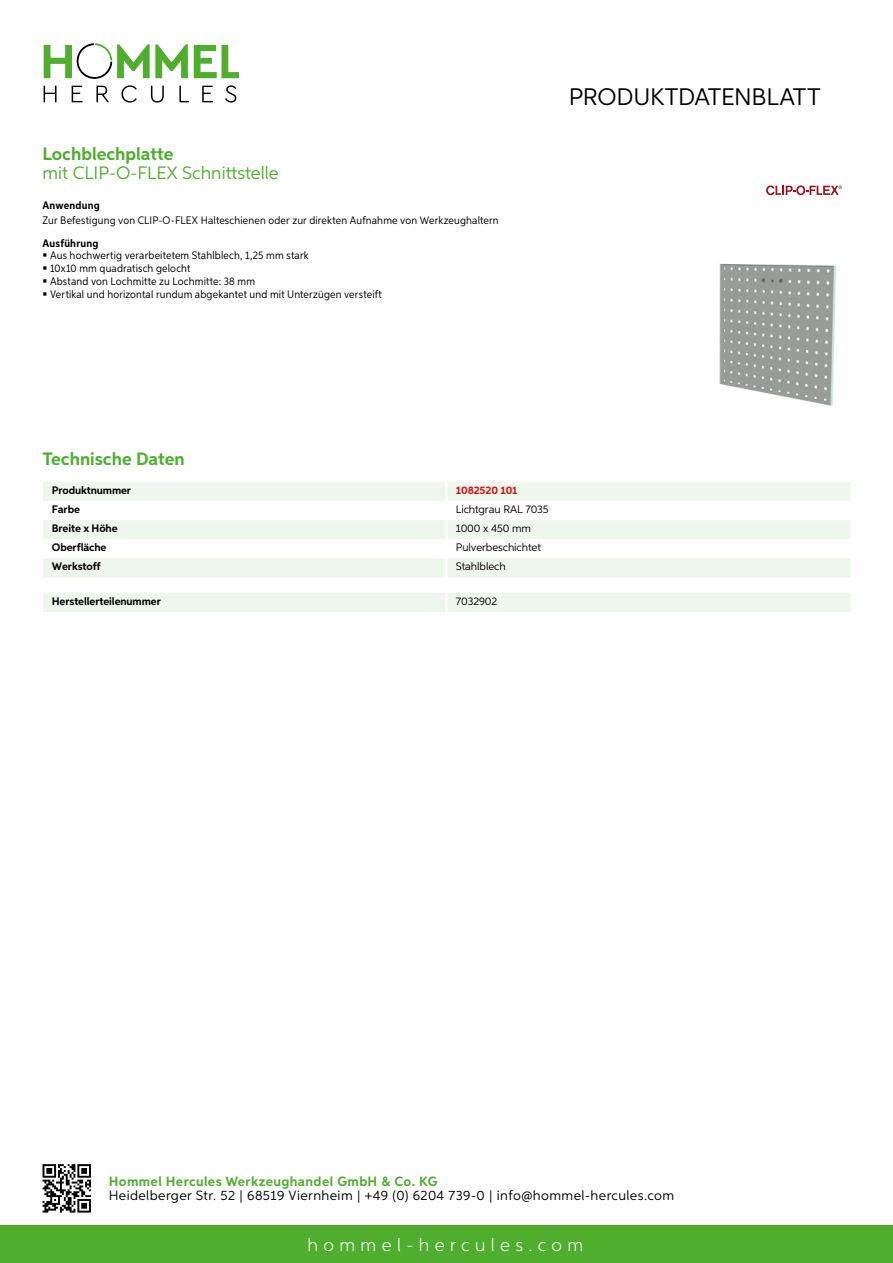
<style>
.page{position:relative;width:893px;height:1263px;background:#fff}
.page>*{position:absolute;margin:0;border:0;box-sizing:border-box;transform-origin:0 0}
.t1{font:24px "Aspira";letter-spacing:-.01em;color:#000}
.t2{font:700 18px "Aspira";color:#50ae2f}
.t3{font:18px "Aspira";color:#50ae2f}
.t4{font:300 18px "Aspira";letter-spacing:.3em;color:#fff}
.t5{font:13.5px "Aspira";letter-spacing:.03em;color:#000}
.t6{font:700 13.5px "Aspira";letter-spacing:.03em;color:#50ae2f}
.t7{font:10.95px/12.8px "Aspira Nar";letter-spacing:.015em;color:#000}
.t8{font:700 10.95px "Aspira";letter-spacing:-.01em;color:#000}
.t9{font:10.95px "Aspira";letter-spacing:-.01em;color:#000}
.t10{font:700 10.95px "Aspira Nar";letter-spacing:.02em;color:#000}
.t11{font:700 10.95px "Aspira";letter-spacing:-.01em;color:#cd1013}
</style>
<div class="page">
<div style="left:0;top:1226px;width:893px;height:37px;background:#50ae2f"></div>
<svg style="left:43px;top:1164px;width:48px;height:48px"></svg>
<svg style="left:194px;top:45px;width:45px;height:33px"></svg>
<svg style="left:44px;top:43px;width:144px;height:36px"></svg>
<svg style="left:44px;top:86px;width:13px;height:16px"></svg>
<svg style="left:72px;top:86px;width:10px;height:16px"></svg>
<svg style="left:96px;top:86px;width:13px;height:16px"></svg>
<svg style="left:121px;top:85px;width:16px;height:18px"></svg>
<svg style="left:151px;top:86px;width:13px;height:17px"></svg>
<svg style="left:179px;top:86px;width:10px;height:16px"></svg>
<svg style="left:202px;top:86px;width:11px;height:16px"></svg>
<svg style="left:225px;top:85px;width:11px;height:18px"></svg>
<div style="left:43px;top:482px;width:807px;height:95px;background:#eef7eb"></div>
<svg style="left:43px;top:501px;width:807px;height:57px"></svg>
<hr style="left:445px;top:482px;width:3px;height:19px;background:#fff">
<hr style="left:445px;top:501px;width:3px;height:19px;background:#fff">
<hr style="left:445px;top:520px;width:3px;height:19px;background:#fff">
<hr style="left:445px;top:539px;width:3px;height:19px;background:#fff">
<hr style="left:445px;top:558px;width:3px;height:19px;background:#fff">
<div style="left:43px;top:593px;width:807px;height:19px;background:#eef7eb"></div>
<hr style="left:445px;top:593px;width:3px;height:19px;background:#fff">
<img style="left:719px;top:263px;width:118px;height:143px">
<svg style="left:766px;top:185px;width:76px;height:10px"></svg>
<h2 class="t2" style="left:43px;top:142px;width:132px">Lochblechplatte</h2>
<h2 class="t3" style="left:43px;top:162px;width:238px">mit CLIP-O-FLEX Schnittstelle</h2>
<p class="t10" style="left:43px;top:199px;width:59px">Anwendung</p>
<p class="t7" style="left:43px;top:214px;width:458px">Zur Befestigung von CLIP-O-FLEX Halteschienen oder zur direkten Aufnahme von Werkzeughaltern</p>
<p class="t10" style="left:43px;top:236px;width:58px">Ausführung</p>
<p class="t7" style="left:50px;top:249px;width:333px">Aus hochwertig verarbeitetem Stahlblech, 1,25 mm stark<br>10x10 mm quadratisch gelocht<br>Abstand von Lochmitte zu Lochmitte: 38 mm<br>Vertikal und horizontal rundum abgekantet und mit Unterzügen versteift</p>
<h1 class="t1" style="left:569px;top:82px;width:253px">Produktdatenblatt</h1>
<h2 class="t2" style="left:43px;top:448px;width:144px">Technische Daten</h2>
<p class="t8" style="left:52px;top:483px;width:81px">Produktnummer</p>
<p class="t11" style="left:456px;top:483px;width:63px">1082520 101</p>
<p class="t8" style="left:52px;top:502px;width:30px">Farbe</p>
<p class="t9" style="left:456px;top:502px;width:55px">Lichtgrau RAL</p>
<p class="t9" style="left:525px;top:502px;width:25px">7035</p>
<p class="t8" style="left:52px;top:521px;width:67px">Breite x Höhe</p>
<p class="t9" style="left:456px;top:522px;width:77px">1000 x 450 mm</p>
<p class="t8" style="left:52px;top:541px;width:56px">Oberfläche</p>
<p class="t9" style="left:456px;top:541px;width:87px">Pulverbeschichtet</p>
<p class="t8" style="left:52px;top:560px;width:50px">Werkstoff</p>
<p class="t9" style="left:456px;top:560px;width:51px">Stahlblech</p>
<p class="t8" style="left:52px;top:594px;width:111px">Herstellerteilenummer</p>
<p class="t9" style="left:456px;top:594px;width:43px">7032902</p>
<p class="t6" style="left:109px;top:1172px;width:330px">Hommel Hercules Werkzeughandel GmbH &amp; Co. KG</p>
<p class="t5" style="left:109px;top:1187px;width:567px">Heidelberger Str. 52 | 68519 Viernheim | +49 (0) 6204 739-0 | info@hommel-hercules.com</p>
<h2 class="t4" style="left:307px;top:1234px;width:277px">hommel-hercules.com</h2>
</div>
